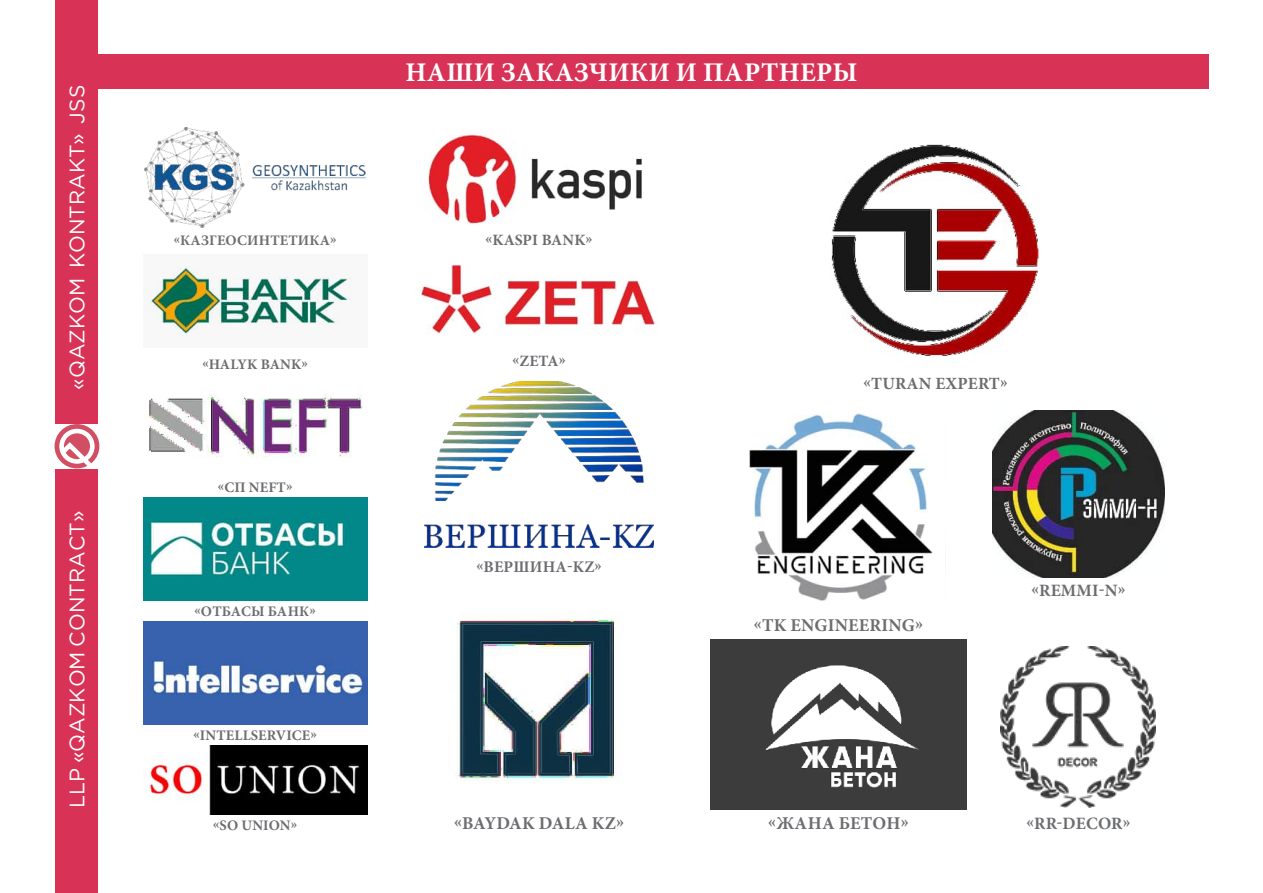
<style>
.page{position:relative;width:1263px;height:893px;background:#fff}
.page>*{position:absolute;margin:0;border:0;box-sizing:border-box;transform-origin:0 0}
.t1{font:700 27px "Minion Pro";letter-spacing:.01em;color:#fff}
.t2{font:21px "Gotham Pro";color:#fff}
.t3{font:700 18px "Minion Pro";letter-spacing:.01em;color:#6c6d70}
.t4{font:700 17.4px "Minion Pro";letter-spacing:.01em;color:#6c6d70}
.t5{font:700 17.1px "Minion Pro";letter-spacing:.01em;color:#6c6d70}
.t6{font:700 16.2px "Minion Pro";letter-spacing:.01em;color:#6c6d70}
.t7{font:700 15.75px "Minion Pro";color:#6c6d70}
.t8{font:700 14.55px "Minion Pro";letter-spacing:.01em;color:#6c6d70}
</style>
<div class="page">
<div style="left:98px;top:54px;width:1111px;height:34px;background:#d83356"></div>
<div style="left:56px;top:0;width:42px;height:893px;background:#d83356"></div>
<div style="left:54px;top:424px;width:46px;height:45px;background:#fff"></div>
<svg style="left:55px;top:424px;width:44px;height:44px"></svg>
<div style="left:59px;top:429px;width:36px;height:35px;border:5px solid #fff;border-radius:50%"></div>
<svg style="left:57px;top:439px;width:41px;height:30px"></svg>
<img style="left:145px;top:128px;width:220px;height:99px">
<img style="left:149px;top:393px;width:214px;height:65px">
<img style="left:749px;top:413px;width:184px;height:188px">
<img style="left:143px;top:621px;width:224px;height:104px">
<img style="left:143px;top:265px;width:209px;height:71px">
<img style="left:143px;top:497px;width:224px;height:104px">
<img style="left:419px;top:264px;width:236px;height:70px">
<img style="left:457px;top:612px;width:160px;height:172px">
<img style="left:424px;top:381px;width:230px;height:167px">
<img style="left:149px;top:745px;width:218px;height:70px">
<img style="left:831px;top:144px;width:208px;height:212px">
<img style="left:711px;top:640px;width:255px;height:170px">
<img style="left:992px;top:410px;width:172px;height:167px">
<img style="left:1001px;top:647px;width:155px;height:160px">
<img style="left:424px;top:134px;width:218px;height:90px">
<p class="t2" style="left:66px;top:390px;width:306px;rotate:-90deg">«QAZKOM KONTRAKT» JSS</p>
<p class="t2" style="left:66px;top:808px;width:299px;rotate:-90deg">LLP «QAZKOM CONTRACT»</p>
<p class="t8" style="left:173px;top:231px;width:165px">«КАЗГЕОСИНТЕТИКА»</p>
<p class="t8" style="left:202px;top:355px;width:107px">«HALYK BANK»</p>
<p class="t8" style="left:218px;top:479px;width:77px">«СП NEFT»</p>
<p class="t8" style="left:194px;top:603px;width:123px">«ОТБАСЫ БАНК»</p>
<p class="t8" style="left:193px;top:727px;width:126px">«INTELLSERVICE»</p>
<p class="t8" style="left:213px;top:817px;width:86px">«SO UNION»</p>
<p class="t1" style="left:405px;top:56px;width:454px">НАШИ ЗАКАЗЧИКИ И ПАРТНЕРЫ</p>
<p class="t7" style="left:485px;top:231px;width:109px">«KASPI BANK»</p>
<p class="t7" style="left:512px;top:351px;width:55px">«ZETA»</p>
<p class="t5" style="left:863px;top:374px;width:146px">«TURAN EXPERT»</p>
<p class="t6" style="left:476px;top:557px;width:127px">«ВЕРШИНА-KZ»</p>
<p class="t3" style="left:754px;top:614px;width:171px">«TK ENGINEERING»</p>
<p class="t4" style="left:1031px;top:580px;width:96px">«REMMI-N»</p>
<p class="t3" style="left:454px;top:812px;width:172px">«BAYDAK DALA KZ»</p>
<p class="t3" style="left:768px;top:812px;width:143px">«ЖАНА БЕТОН»</p>
<p class="t4" style="left:1026px;top:813px;width:106px">«RR-DECOR»</p>
</div>
